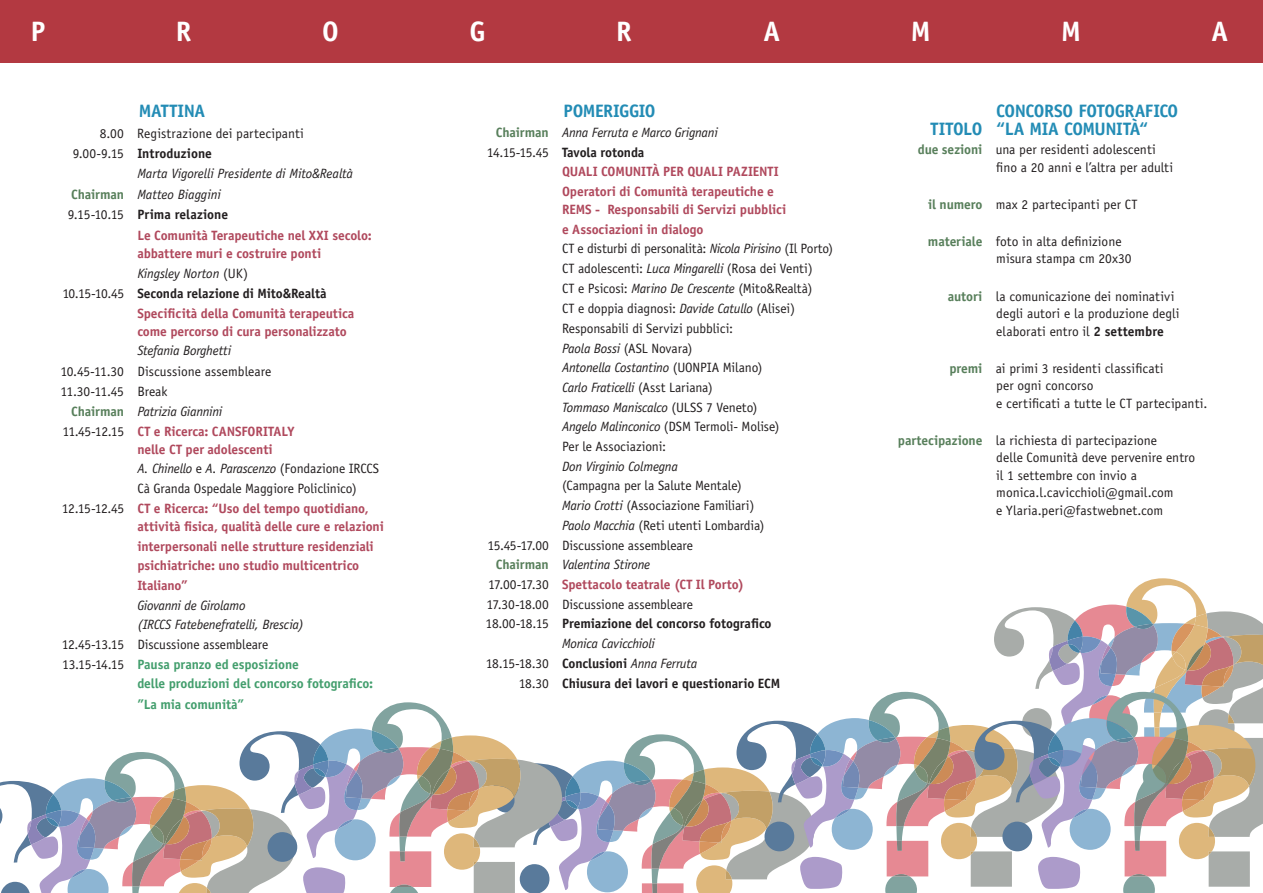
<style>
.page{position:relative;width:1263px;height:893px;background:#fff}
.page>*{position:absolute;margin:0;border:0;box-sizing:border-box;transform-origin:0 0}
.t1{font:700 28.05px "Officina Sans Std";color:#fff}
.t2{font:700 18px "Officina Sans Std";letter-spacing:-.025em;color:#238cb5}
.Normale{font:13.5px "Officina Sans Std";color:#231f20}
.Normale-2{font:700 13.5px/18px "Officina Sans Std";letter-spacing:-.01em;color:#b0495d}
.Normale-3{font:italic 13.5px "Officina Sans Std";letter-spacing:-.015em;color:#231f20}
.Normale-4{font:700 13.5px "Officina Sans Std";letter-spacing:-.005em;color:#231f20}
.Normale-5{font:700 13.5px/18.8px "Officina Sans Std";letter-spacing:-.01em;color:#439e6d}
.Normale-6{font:13.5px "Officina Sans Std";letter-spacing:-.02em;color:#231f20}
.s1{font-weight:400}
.s2{font-weight:700;font-style:normal;color:#587f5b}
.s3{font-style:normal}
.s4{font-weight:400;color:#231f20}
.s5{font-style:italic}
.s6{font-weight:700}
.s7{font-weight:700;color:#587f5b}
</style>
<div class="page">
<div style="left:0;top:0;width:1263px;height:63px;background:#b33941"></div>
<svg style="left:0;top:578px;width:1263px;height:315px"></svg>
<p class="t1" style="left:31px;top:14px;width:16px">P</p>
<p class="t1" style="left:176px;top:14px;width:17px">R</p>
<p class="t1" style="left:322px;top:14px;width:18px">O</p>
<p class="t1" style="left:469px;top:14px;width:18px">G</p>
<p class="t1" style="left:616px;top:14px;width:17px">R</p>
<p class="t1" style="left:763px;top:14px;width:18px">A</p>
<p class="t1" style="left:911px;top:14px;width:21px">M</p>
<p class="t1" style="left:1061px;top:14px;width:21px">M</p>
<p class="t1" style="left:1212px;top:14px;width:18px">A</p>
<p class="t2" style="left:139px;top:100px;width:68px">MATTINA</p>
<p class="Normale" style="left:100px;top:125px;width:206px">8.00 Registrazione dei partecipanti</p>
<p class="Normale-4" style="left:73px;top:145px;width:141px"><span class="s1">9.00-9.15</span> Introduzione</p>
<p class="Normale-3" style="left:137px;top:166px;width:217px">Marta Vigorelli Presidente di Mito&amp;Realtà</p>
<p class="Normale-3" style="left:71px;top:186px;width:151px"><span class="s2">Chairman</span> Matteo Biaggini</p>
<p class="Normale-4" style="left:68px;top:206px;width:162px"><span class="s1">9.15-10.15</span> Prima relazione</p>
<p class="Normale-2" style="left:137px;top:226px;width:236px">Le Comunità Terapeutiche nel XXI secolo: abbattere muri e costruire ponti</p>
<p class="Normale-3" style="left:137px;top:266px;width:112px">Kingsley Norton <span class="s3">(UK)</span></p>
<p class="Normale-4" style="left:62px;top:285px;width:266px"><span class="s1">10.15-10.45</span> Seconda relazione di Mito&amp;Realtà</p>
<p class="Normale-2" style="left:137px;top:304px;width:219px">Specificità della Comunità terapeutica come percorso di cura personalizzato</p>
<p class="Normale-3" style="left:137px;top:343px;width:96px">Stefania Borghetti</p>
<p class="Normale" style="left:60px;top:363px;width:212px">10.45-11.30 Discussione assembleare</p>
<p class="Normale" style="left:60px;top:384px;width:108px">11.30-11.45 Break</p>
<p class="Normale-3" style="left:71px;top:404px;width:153px"><span class="s2">Chairman</span> Patrizia Giannini</p>
<p class="Normale-2" style="left:137px;top:422px;width:159px;text-indent:-75px"><span class="s4">11.45-12.15</span> CT e Ricerca: CANSFORITALY nelle CT per adolescenti</p>
<p class="Normale-3" style="left:137px;top:461px;width:243px">A. Chinello <span class="s3">e</span> A. Parascenzo <span class="s3">(Fondazione IRCCS</span></p>
<p class="Normale" style="left:137px;top:481px;width:221px">Cà Granda Ospedale Maggiore Policlinico)</p>
<p class="Normale-2" style="left:137px;top:499px;width:248px;text-indent:-75px"><span class="s4">12.15-12.45</span> CT e Ricerca: “Uso del tempo quotidiano, attività fisica, qualità delle cure e relazioni</p>
<p class="Normale-2" style="left:137px;top:537px;width:238px">interpersonali nelle strutture residenziali</p>
<p class="Normale-2" style="left:137px;top:556px;width:223px">psichiatriche: uno studio multicentrico</p>
<p class="Normale-2" style="left:137px;top:576px;width:52px">Italiano”</p>
<p class="Normale-3" style="left:137px;top:597px;width:110px">Giovanni de Girolamo</p>
<p class="Normale-3" style="left:137px;top:617px;width:168px">(IRCCS Fatebenefratelli, Brescia)</p>
<p class="Normale" style="left:62px;top:636px;width:208px">12.45-13.15 Discussione assembleare</p>
<p class="Normale-5" style="left:137px;top:655px;width:237px;text-indent:-75px"><span class="s4">13.15-14.15</span> Pausa pranzo ed esposizione<br>delle produzioni del concorso fotografico:</p>
<p class="Normale-5" style="left:137px;top:694px;width:108px">”La mia comunità”</p>
<p class="t2" style="left:563px;top:100px;width:94px">POMERIGGIO</p>
<p class="Normale-3" style="left:496px;top:124px;width:224px"><span class="s2">Chairman</span> Anna Ferruta e Marco Grignani</p>
<p class="Normale-4" style="left:487px;top:143px;width:159px"><span class="s1">14.15-15.45</span> Tavola rotonda</p>
<p class="Normale-2" style="left:562px;top:162px;width:218px">QUALI COMUNITÀ PER QUALI PAZIENTI</p>
<p class="Normale-2" style="left:562px;top:182px;width:226px">Operatori di Comunità terapeutiche e<br>REMS - Responsabili di Servizi pubblici</p>
<p class="Normale-2" style="left:562px;top:220px;width:143px">e Associazioni in dialogo</p>
<p class="Normale-6" style="left:562px;top:241px;width:273px">CT e disturbi di personalità: <span class="s5">Nicola Pirisino</span> (Il Porto)</p>
<p class="Normale" style="left:562px;top:261px;width:252px">CT adolescenti: <span class="s5">Luca Mingarelli</span> (Rosa dei Venti)</p>
<p class="Normale" style="left:562px;top:281px;width:252px">CT e Psicosi: <span class="s5">Ma</span>r<span class="s5">ino De Crescente</span> (Mito&amp;Realtà)</p>
<p class="Normale" style="left:562px;top:301px;width:234px">CT e doppia diagnosi: <span class="s5">Davide Catullo</span> (Alisei)</p>
<p class="Normale" style="left:562px;top:320px;width:172px">Responsabili di Servizi pubblici:</p>
<p class="Normale" style="left:562px;top:340px;width:132px"><span class="s5">Paola Bossi</span> (ASL Novara)</p>
<p class="Normale-3" style="left:562px;top:360px;width:202px">Antonella Costantino <span class="s3">(UONPIA Milano)</span></p>
<p class="Normale-3" style="left:562px;top:380px;width:152px">Carlo Fraticelli <span class="s3">(Asst Lariana)</span></p>
<p class="Normale-3" style="left:562px;top:399px;width:197px">Tommaso Maniscalco <span class="s3">(ULSS 7 Veneto)</span></p>
<p class="Normale" style="left:562px;top:419px;width:219px"><span class="s5">Angelo Malinconico</span> (DSM Termoli- Molise)</p>
<p class="Normale" style="left:562px;top:439px;width:105px">Per le Associazioni:</p>
<p class="Normale-3" style="left:562px;top:458px;width:117px">Don Virginio Colmegna</p>
<p class="Normale" style="left:562px;top:478px;width:181px">(Campagna per la Salute Mentale)</p>
<p class="Normale" style="left:562px;top:498px;width:194px"><span class="s5">Mario Crotti</span> (Associazione Familiari)</p>
<p class="Normale" style="left:562px;top:517px;width:204px"><span class="s5">Paolo Macchia</span> (Reti utenti Lombardia)</p>
<p class="Normale" style="left:487px;top:537px;width:207px">15.45-17.00 Discussione assembleare</p>
<p class="Normale-3" style="left:496px;top:557px;width:156px"><span class="s2">Chairman</span> Valentina Stirone</p>
<p class="Normale-2" style="left:488px;top:575px;width:257px"><span class="s4">17.00-17.30</span> Spettacolo teatrale (CT Il Porto)</p>
<p class="Normale" style="left:486px;top:596px;width:208px">17.30-18.00 Discussione assembleare</p>
<p class="Normale-4" style="left:486px;top:615px;width:287px"><span class="s1">18.00-18.15</span> Premiazione del concorso fotografico</p>
<p class="Normale-3" style="left:562px;top:636px;width:94px">Monica Cavicchioli</p>
<p class="Normale" style="left:486px;top:655px;width:213px">18.15-18.30 <span class="s6">Conclusioni</span> <span class="s5">Anna Ferruta</span></p>
<p class="Normale-4" style="left:519px;top:674px;width:263px"><span class="s1">18.30</span> Chiusura dei lavori e questionario ECM</p>
<p class="t2" style="left:996px;top:100px;width:183px">CONCORSO FOTOGRAFICO</p>
<p class="t2" style="left:930px;top:117px;width:219px">TITOLO “LA MIA COMUNITÀ“</p>
<p class="Normale" style="left:918px;top:142px;width:240px"><span class="s7">due sezioni</span> una per residenti adolescenti</p>
<p class="Normale" style="left:996px;top:159px;width:178px">fino a 20 anni e l’altra per adulti</p>
<p class="Normale" style="left:928px;top:196px;width:211px"><span class="s7">il numero</span> max 2 partecipanti per CT</p>
<p class="Normale" style="left:928px;top:234px;width:195px"><span class="s7">materiale</span> foto in alta definizione</p>
<p class="Normale" style="left:996px;top:251px;width:137px">misura stampa cm 20x30</p>
<p class="Normale" style="left:948px;top:288px;width:228px"><span class="s7">autori</span> la comunicazione dei nominativi</p>
<p class="Normale" style="left:996px;top:306px;width:185px">degli autori e la produzione degli</p>
<p class="Normale" style="left:996px;top:323px;width:169px">elaborati entro il <span class="s6">2 settembre</span></p>
<p class="Normale" style="left:949px;top:360px;width:216px"><span class="s7">premi</span> ai primi 3 residenti classificati</p>
<p class="Normale" style="left:996px;top:378px;width:99px">per ogni concorso</p>
<p class="Normale" style="left:996px;top:395px;width:213px">e certificati a tutte le CT partecipanti.</p>
<p class="Normale" style="left:898px;top:432px;width:261px"><span class="s7">partecipazione</span> la richiesta di partecipazione</p>
<p class="Normale" style="left:996px;top:450px;width:200px">delle Comunità deve pervenire entro</p>
<p class="Normale" style="left:996px;top:467px;width:142px">il 1 settembre con invio a</p>
<p class="Normale" style="left:996px;top:485px;width:179px">monica.l.cavicchioli@gmail.com</p>
<p class="Normale" style="left:996px;top:502px;width:168px">e Ylaria.peri@fastwebnet.com</p>
</div>
